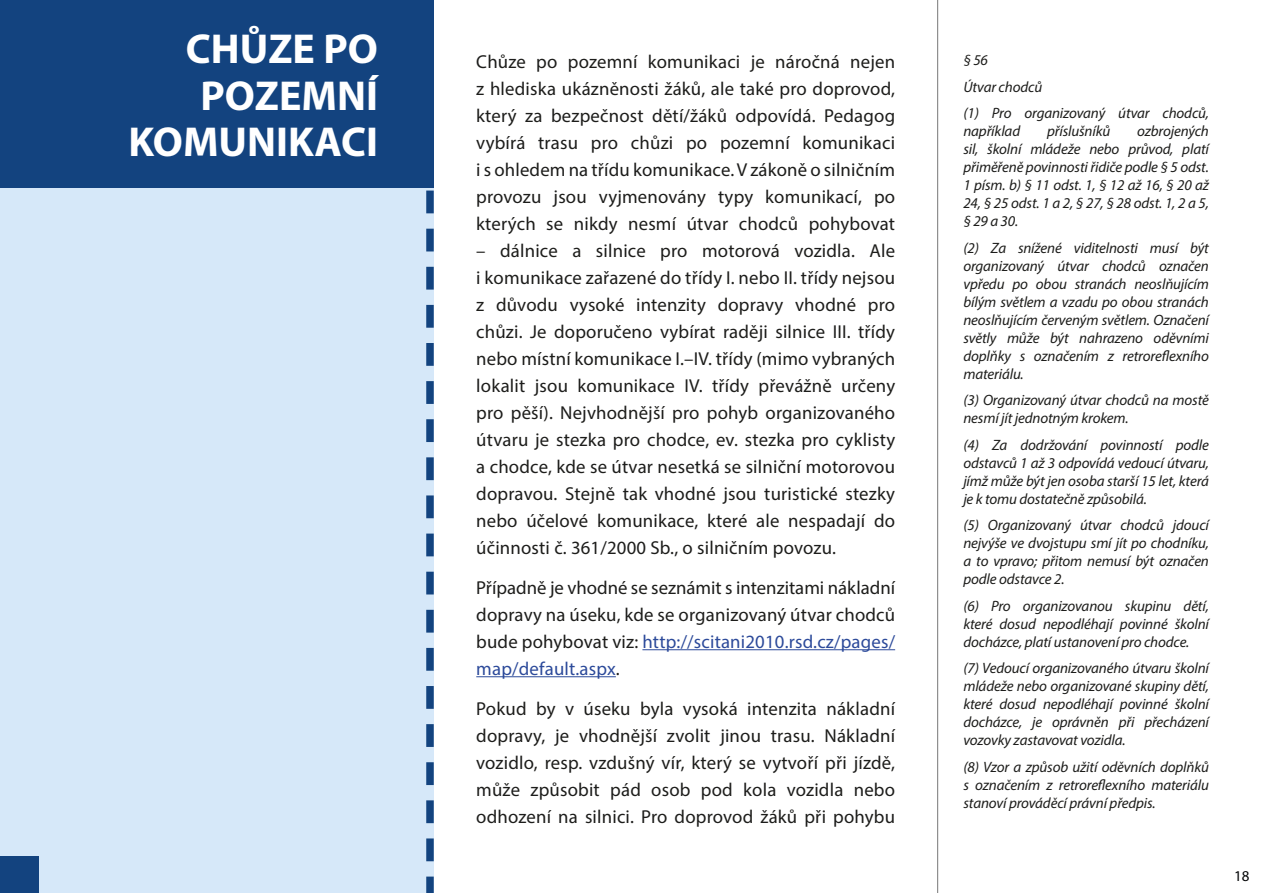
<style>
.page{position:relative;width:1263px;height:893px;background:#fff}
.page>*{position:absolute;margin:0;border:0;box-sizing:border-box;transform-origin:0 0}
.t1{font:700 42px/46.5px "Myriad Pro";color:#fff;text-align:right}
.t2{font:18.75px/27px "Myriad Pro";letter-spacing:.01em;color:#1d1d1b;text-align:justify}
.t3{font:italic 15px/18px "Myriad Pro";letter-spacing:-.01em;color:#1d1d1b;text-align:justify}
.t4{font:15px "Myriad Pro";color:#020304}
.s1{color:#2c4a9a}
</style>
<div class="page">
<hr style="left:937px;top:0;width:1px;height:893px;background:#787878">
<div style="left:0;top:0;width:434px;height:893px;background:#d6e8f9"></div>
<div style="left:0;top:0;width:434px;height:187px;background:#13437f"></div>
<hr style="left:642px;top:649px;width:253px;height:1px;background:#2c4a9a">
<hr style="left:476px;top:676px;width:140px;height:1px;background:#2c4a9a">
<div style="left:0;top:856px;width:38px;height:37px;background:#13437f"></div>
<svg style="left:426px;top:187px;width:8px;height:706px"></svg>
<hr style="left:1262px;top:856px;width:1px;height:37px;background:#13437f">
<p class="t1" style="left:129px;top:25px;width:251px">CHŮZE PO<br>POZEMNÍ<br>KOMUNIKACI</p>
<p class="t2" style="left:476px;top:48px;width:420px">Chůze po pozemní komunikaci je náročná nejen z hlediska ukázněnosti žáků, ale také pro doprovod, který za bezpečnost dětí/žáků odpovídá. Pedagog vybírá trasu pro chůzi po pozemní komunikaci i s ohledem na třídu komunikace. V zákoně o silničním provozu jsou vyjmenovány typy komunikací, po kterých se nikdy nesmí útvar chodců pohybovat</p>
<p class="t2" style="left:476px;top:237px;width:420px">– dálnice a silnice pro motorová vozidla. Ale i komunikace zařazené do třídy I. nebo II. třídy nejsou z důvodu vysoké intenzity dopravy vhodné pro chůzi. Je doporučeno vybírat raději silnice III. třídy nebo místní komunikace I.–IV. třídy (mimo vybraných lokalit jsou komunikace IV. třídy převážně určeny pro pěší). Nejvhodnější pro pohyb organizovaného útvaru je stezka pro chodce, ev. stezka pro cyklisty a chodce, kde se útvar nesetká se silniční motorovou dopravou. Stejně tak vhodné jsou turistické stezky nebo účelové komunikace, které ale nespadají do účinnosti č. 361/2000 Sb., o silničním povozu.</p>
<p class="t2" style="left:476px;top:574px;width:420px">Případně je vhodné se seznámit s intenzitami nákladní dopravy na úseku, kde se organizovaný útvar chodců bude pohybovat viz: <span class="s1">http://scitani2010.rsd.cz/pages/ map/default.aspx</span>.</p>
<p class="t2" style="left:476px;top:694px;width:420px">Pokud by v úseku byla vysoká intenzita nákladní dopravy, je vhodnější zvolit jinou trasu. Nákladní vozidlo, resp. vzdušný vír, který se vytvoří při jízdě, může způsobit pád osob pod kola vozidla nebo odhození na silnici. Pro doprovod žáků při pohybu</p>
<p class="t3" style="left:963px;top:51px;width:26px">§ 56</p>
<p class="t3" style="left:963px;top:77px;width:80px">Útvar chodců</p>
<p class="t3" style="left:963px;top:104px;width:247px">(1) Pro organizovaný útvar chodců, například</p>
<p class="t3" style="left:1047px;top:122px;width:65px">příslušníků</p>
<p class="t3" style="left:963px;top:122px;width:247px;text-indent:174px">ozbrojených sil, školní mládeže nebo průvod, platí přiměřeně povinnosti řidiče podle § 5 odst.<br>1 písm. b) § 11 odst. 1, § 12 až 16, § 20 až 24, § 25 odst. 1 a 2, § 27, § 28 odst. 1, 2 a 5, § 29 a 30.</p>
<p class="t3" style="left:963px;top:238px;width:247px">(2) Za snížené viditelnosti musí být organizovaný útvar chodců označen vpředu po obou stranách neoslňujícím bílým světlem a vzadu po obou stranách neoslňujícím červeným světlem. Označení světly může být nahrazeno oděvními doplňky s označením z retroreflexního materiálu.</p>
<p class="t3" style="left:963px;top:391px;width:247px">(3) Organizovaný útvar chodců na mostě nesmí jít jednotným krokem.</p>
<p class="t3" style="left:963px;top:435px;width:247px">(4) Za dodržování povinností podle odstavců 1 až 3 odpovídá vedoucí útvaru, jímž může být jen osoba starší 15 let, která je k tomu dostatečně způsobilá.</p>
<p class="t3" style="left:963px;top:516px;width:247px">(5) Organizovaný útvar chodců jdoucí nejvýše ve dvojstupu smí jít po chodníku, a to vpravo; přitom nemusí být označen podle odstavce 2.</p>
<p class="t3" style="left:963px;top:597px;width:247px">(6) Pro organizovanou skupinu dětí, které dosud nepodléhají povinné školní docházce, platí ustanovení pro chodce.</p>
<p class="t3" style="left:963px;top:659px;width:247px">(7) Vedoucí organizovaného útvaru školní mládeže nebo organizované skupiny dětí, které dosud nepodléhají povinné školní docházce, je oprávněn při přecházení vozovky zastavovat vozidla.</p>
<p class="t3" style="left:963px;top:758px;width:247px">(8) Vzor a způsob užití oděvních doplňků s označením z retroreflexního materiálu stanoví prováděcí právní předpis.</p>
<p class="t4" style="left:1234px;top:866px;width:17px">18</p>
</div>
